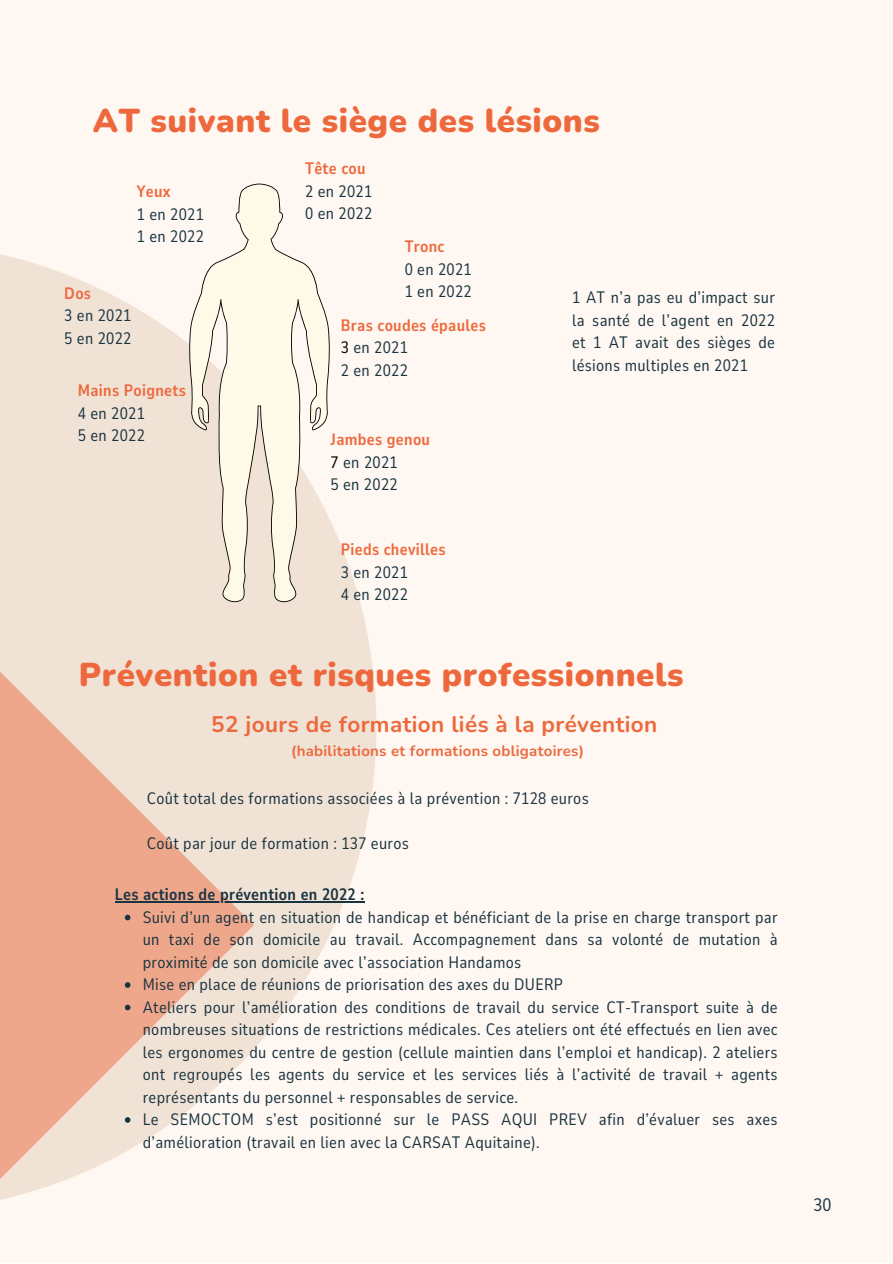
<style>
.page{position:relative;width:893px;height:1264px;background:#fff}
.page>*{position:absolute;margin:0;border:0;box-sizing:border-box;transform-origin:0 0}
.t1{font:900 33px "Nunito";letter-spacing:.02em;color:#ed693d}
.t2{font:700 22.5px "Nunito";letter-spacing:.02em;color:#ed693d}
.t3{font:18px "Nunito Sans 10 pt Condensed";color:#193441}
.t4{font:16.5px/22.5px "Nunito Sans 10 pt Condensed";letter-spacing:.02em;color:#193441;text-align:justify}
.t5{font:700 16.5px "Nunito Sans 10 pt Condensed";letter-spacing:.02em;color:#ed693d}
.t6{font:700 16.5px "Nunito Sans 10 pt Condensed";letter-spacing:.02em;color:#193441}
.t7{font:700 15px "Nunito";letter-spacing:.02em;color:#ed693d}
.s1{color:#000}
</style>
<div class="page">
<div style="left:0;top:0;width:892px;height:1262px;background:#fff7f1"></div>
<svg style="left:0;top:254px;width:376px;height:946px;fill:#f1e2d6"></svg>
<svg style="left:0;top:670px;width:254px;height:509px;background:#f0c6b2"></svg>
<svg style="left:189px;top:183px;width:141px;height:420px;fill:#fff7e8"></svg>
<hr style="left:115px;top:901px;width:249px;height:1px;background:#193441">
<svg style="left:125px;top:914px;width:5px;height:6px"></svg>
<svg style="left:125px;top:982px;width:5px;height:5px"></svg>
<svg style="left:125px;top:1004px;width:5px;height:6px"></svg>
<svg style="left:125px;top:1117px;width:5px;height:5px"></svg>
<p class="t1" style="left:93px;top:99px;width:508px">AT suivant le siège des lésions</p>
<p class="t5" style="left:137px;top:181px;width:35px">Yeux</p>
<p class="t4" style="left:137px;top:203px;width:69px">1 en 2021</p>
<p class="t4" style="left:137px;top:226px;width:69px">1 en 2022</p>
<p class="t5" style="left:64px;top:282px;width:28px">Dos</p>
<p class="t4" style="left:64px;top:304px;width:69px">3 en 2021</p>
<p class="t4" style="left:64px;top:327px;width:69px">5 en 2022</p>
<p class="t5" style="left:305px;top:157px;width:62px">Tête cou</p>
<p class="t4" style="left:305px;top:180px;width:69px">2 en 2021</p>
<p class="t4" style="left:305px;top:202px;width:69px">0 en 2022</p>
<p class="t5" style="left:404px;top:236px;width:41px">Tronc</p>
<p class="t4" style="left:404px;top:258px;width:69px">0 en 2021</p>
<p class="t4" style="left:404px;top:281px;width:69px">1 en 2022</p>
<p class="t5" style="left:341px;top:314px;width:147px">Bras coudes épaules</p>
<p class="t4" style="left:341px;top:336px;width:69px"><span class="s1">3</span> en 2021</p>
<p class="t4" style="left:341px;top:359px;width:69px">2 en 2022</p>
<p class="t5" style="left:78px;top:380px;width:109px">Mains Poignets</p>
<p class="t4" style="left:78px;top:402px;width:69px">4 en 2021</p>
<p class="t4" style="left:78px;top:425px;width:69px">5 en 2022</p>
<p class="t5" style="left:330px;top:428px;width:101px">Jambes genou</p>
<p class="t4" style="left:330px;top:451px;width:69px"><span class="s1">7</span> en 2021</p>
<p class="t4" style="left:330px;top:473px;width:69px">5 en 2022</p>
<p class="t5" style="left:341px;top:538px;width:106px">Pieds chevilles</p>
<p class="t4" style="left:341px;top:561px;width:69px">3 en 2021</p>
<p class="t4" style="left:341px;top:583px;width:69px">4 en 2022</p>
<p class="t4" style="left:572px;top:287px;width:204px">1 AT n’a pas eu d’impact sur la santé de l’agent en 2022 et 1 AT avait des sièges de lésions multiples en 2021</p>
<p class="t1" style="left:79px;top:652px;width:606px">Prévention et risques professionnels</p>
<p class="t2" style="left:211px;top:709px;width:447px">52 jours de formation liés à la prévention</p>
<p class="t7" style="left:291px;top:741px;width:294px">(habilitations et formations obligatoires)</p>
<p class="t4" style="left:147px;top:787px;width:443px">Coût total des formations associées à la prévention : 7128 euros</p>
<p class="t4" style="left:147px;top:832px;width:264px">Coût par jour de formation : 137 euros</p>
<p class="t6" style="left:115px;top:883px;width:251px">Les actions de prévention en 2022 :</p>
<p class="t4" style="left:143px;top:905px;width:636px">Suivi d’un agent en situation de handicap et bénéficiant de la prise en charge transport par un taxi de son domicile au travail. Accompagnement dans sa volonté de mutation à proximité de son domicile avec l’association Handamos</p>
<p class="t4" style="left:143px;top:973px;width:422px">Mise en place de réunions de priorisation des axes du DUERP</p>
<p class="t4" style="left:143px;top:995px;width:636px">Ateliers pour l’amélioration des conditions de travail du service CT-Transport suite à de nombreuses situations de restrictions médicales. Ces ateliers ont été effectués en lien avec les ergonomes du centre de gestion (cellule maintien dans l’emploi et handicap). 2 ateliers ont regroupés les agents du service et les services liés à l’activité de travail + agents représentants du personnel + responsables de service.</p>
<p class="t4" style="left:143px;top:1108px;width:636px">Le SEMOCTOM s’est positionné sur le PASS AQUI PREV afin d’évaluer ses axes d’amélioration (travail en lien avec la CARSAT Aquitaine).</p>
<p class="t3" style="left:813px;top:1192px;width:20px">30</p>
</div>
